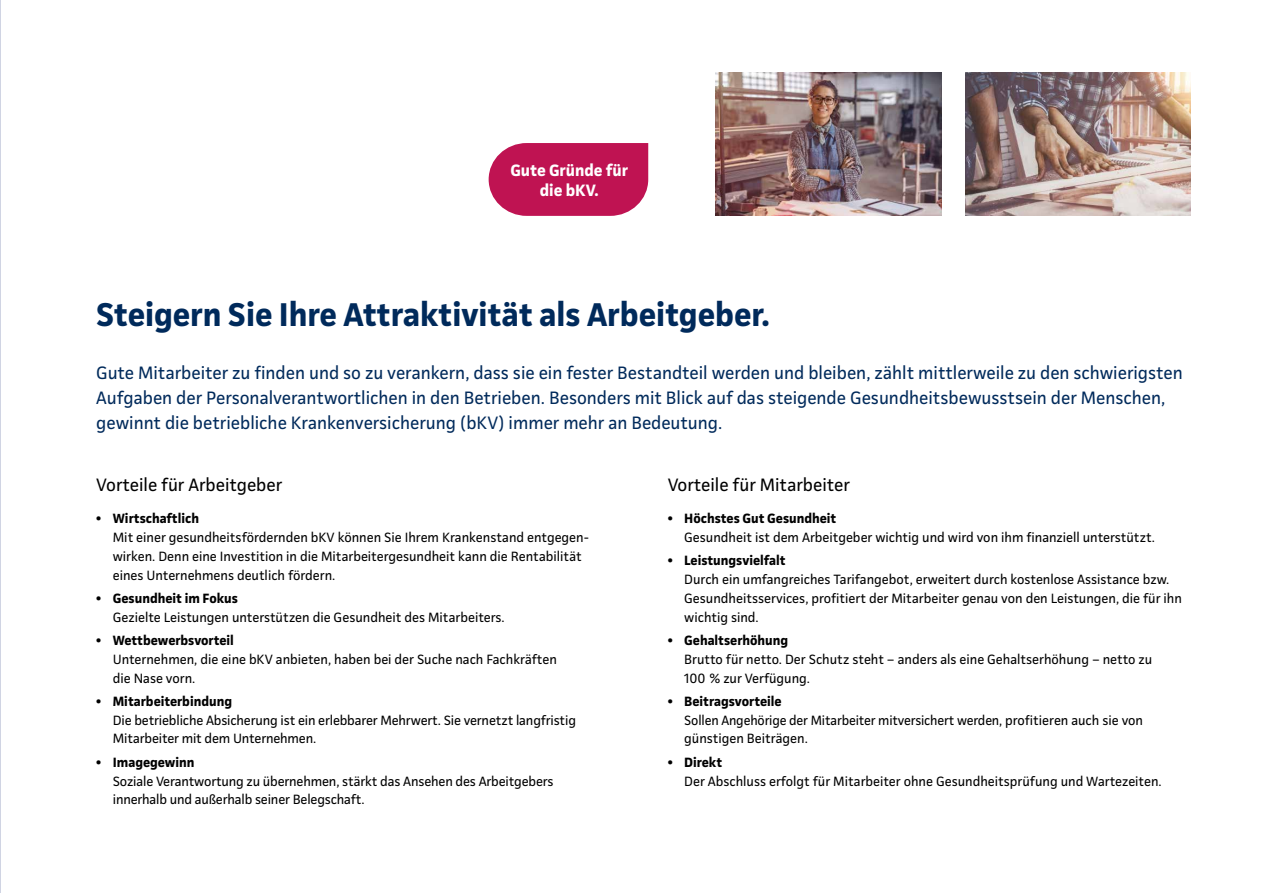
<style>
.page{position:relative;width:1263px;height:893px;background:#fff}
.page>*{position:absolute;margin:0;border:0;box-sizing:border-box;transform-origin:0 0}
.t1{font:700 33px "Continentale Pro";color:#002a5b}
.t2{font:18px/25.2px "Continentale Pro";color:#002a5b}
.t3{font:18px "Continentale Pro";color:#000}
.t4{font:700 16.5px/19.5px "Continentale Pro";color:#fff;text-align:center}
.t5{font:13.5px/18.9px "Continentale Pro";color:#000}
.t6{font:700 13.5px "Continentale Pro";color:#000}
</style>
<div class="page">
<svg style="left:0;top:0;width:1px;height:893px"></svg>
<img style="left:965px;top:73px;width:225px;height:142px">
<img style="left:716px;top:73px;width:225px;height:142px">
<svg style="left:489px;top:143px;width:159px;height:73px;background:#c3255f"></svg>
<p class="t4" style="left:510px;top:160px;width:119px">Gute Gründe für die bKV.</p>
<h1 class="t1" style="left:96px;top:295px;width:675px">Steigern Sie Ihre Attraktivität als Arbeitgeber.</h1>
<p class="t2" style="left:96px;top:360px;width:1088px">Gute Mitarbeiter zu finden und so zu verankern, dass sie ein fester Bestandteil werden und bleiben, zählt mittlerweile zu den schwierigsten<br>Aufgaben der Personalverantwortlichen in den Betrieben. Besonders mit Blick auf das steigende Gesundheitsbewusstsein der Menschen, gewinnt die betriebliche Krankenversicherung (bKV) immer mehr an Bedeutung.</p>
<h2 class="t3" style="left:96px;top:474px;width:187px">Vorteile für Arbeitgeber</h2>
<p class="t6" style="left:96px;top:510px;width:104px">• Wirtschaftlich</p>
<p class="t5" style="left:113px;top:527px;width:478px">Mit einer gesundheitsfördernden bKV können Sie Ihrem Krankenstand entgegen&shy;wirken. Denn eine Investition in die Mitarbeitergesundheit kann die Rentabilität eines Unternehmens deutlich fördern.</p>
<p class="t6" style="left:96px;top:590px;width:143px">• Gesundheit im Fokus</p>
<p class="t5" style="left:113px;top:607px;width:393px">Gezielte Leistungen unterstützen die Gesundheit des Mitarbeiters.</p>
<p class="t6" style="left:96px;top:632px;width:139px">• Wettbewerbsvorteil</p>
<p class="t5" style="left:113px;top:649px;width:445px">Unternehmen, die eine bKV anbieten, haben bei der Suche nach Fachkräften die Nase vorn.</p>
<p class="t6" style="left:96px;top:693px;width:137px">• Mitarbeiterbindung</p>
<p class="t5" style="left:113px;top:710px;width:465px">Die betriebliche Absicherung ist ein erlebbarer Mehrwert. Sie vernetzt langfristig<br>Mitarbeiter mit dem Unternehmen.</p>
<p class="t6" style="left:96px;top:754px;width:100px">• Imagegewinn</p>
<p class="t5" style="left:113px;top:771px;width:442px">Soziale Verantwortung zu übernehmen, stärkt das Ansehen des Arbeitgebers innerhalb und außerhalb seiner Belegschaft.</p>
<h2 class="t3" style="left:668px;top:474px;width:184px">Vorteile für Mitarbeiter</h2>
<p class="t6" style="left:668px;top:510px;width:170px">• Höchstes Gut Gesundheit</p>
<p class="t5" style="left:684px;top:527px;width:472px">Gesundheit ist dem Arbeitgeber wichtig und wird von ihm finanziell unterstützt.</p>
<p class="t6" style="left:668px;top:552px;width:119px">• Leistungsvielfalt</p>
<p class="t5" style="left:684px;top:569px;width:499px">Durch ein umfangreiches Tarifangebot, erweitert durch kostenlose Assistance bzw.<br>Gesundheitsservices, profitiert der Mitarbeiter genau von den Leistungen, die für ihn wichtig sind.</p>
<p class="t6" style="left:668px;top:632px;width:122px">• Gehaltserhöhung</p>
<p class="t5" style="left:684px;top:649px;width:469px">Brutto für netto. Der Schutz steht – anders als eine Gehaltserhöhung – netto zu<br>100 % zur Verfügung.</p>
<p class="t6" style="left:668px;top:693px;width:115px">• Beitragsvorteile</p>
<p class="t5" style="left:684px;top:710px;width:460px">Sollen Angehörige der Mitarbeiter mitversichert werden, profitieren auch sie von günstigen Beiträgen.</p>
<p class="t6" style="left:668px;top:754px;width:56px">• Direkt</p>
<p class="t5" style="left:684px;top:771px;width:479px">Der Abschluss erfolgt für Mitarbeiter ohne Gesundheitsprüfung und Wartezeiten.</p>
</div>
